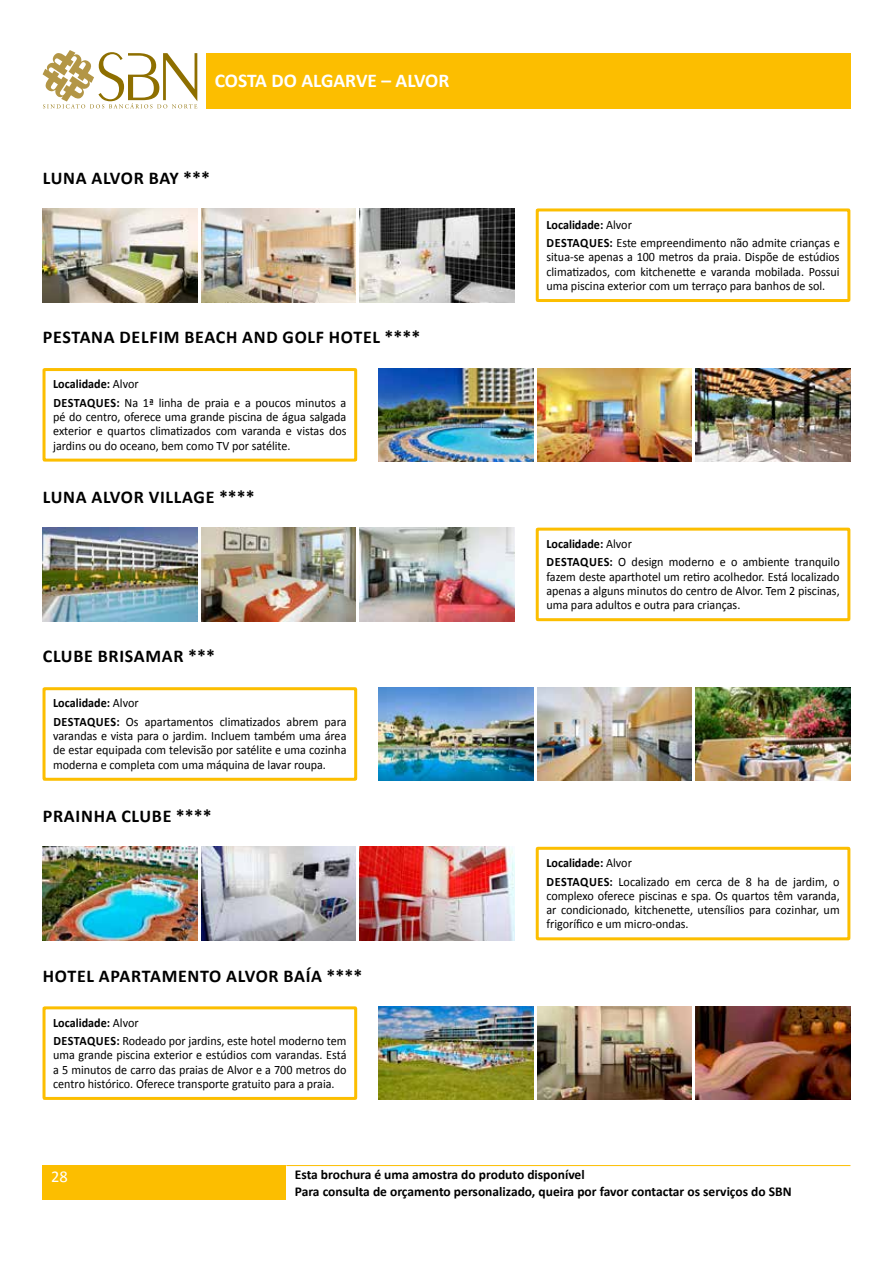
<style>
.page{position:relative;width:893px;height:1263px;background:#fff}
.page>*{position:absolute;margin:0;border:0;box-sizing:border-box;transform-origin:0 0}
.t1{font:700 19.5px "Calibri";color:#fff}
.t2{font:700 18px "Calibri";letter-spacing:.04em;color:#000}
.t3{font:16.5px "Calibri";color:#fff}
.t4{font:700 13.5px/16.5px "Calibri";color:#000}
.t5{font:12.75px/14.2px "Calibri";color:#000;scale:.95 1}
.s1{font-weight:700}
</style>
<div class="page">
<div style="left:43px;top:1165px;width:243px;height:34px;background:#fcbe00"></div>
<hr style="left:286px;top:1165px;width:564px;height:1px;background:#fcbe00">
<svg style="left:43px;top:50px;width:154px;height:58px"></svg>
<div style="left:206px;top:53px;width:644px;height:55px;background:#fcbe00"></div>
<img style="left:43px;top:208px;width:154px;height:94px">
<img style="left:201px;top:208px;width:155px;height:94px">
<img style="left:360px;top:208px;width:154px;height:94px">
<div style="left:536px;top:208px;width:314px;height:94px;border:3px solid #fcbe00"></div>
<div style="left:43px;top:368px;width:314px;height:94px;border:3px solid #fcbe00"></div>
<img style="left:378px;top:368px;width:155px;height:94px">
<img style="left:537px;top:368px;width:155px;height:94px">
<img style="left:696px;top:368px;width:154px;height:94px">
<img style="left:43px;top:528px;width:154px;height:93px">
<img style="left:201px;top:528px;width:155px;height:93px">
<img style="left:360px;top:528px;width:154px;height:93px">
<div style="left:536px;top:528px;width:314px;height:93px;border:3px solid #fcbe00"></div>
<div style="left:43px;top:687px;width:314px;height:94px;border:3px solid #fcbe00"></div>
<img style="left:378px;top:687px;width:155px;height:94px">
<img style="left:537px;top:687px;width:155px;height:94px">
<img style="left:696px;top:687px;width:154px;height:94px">
<img style="left:43px;top:847px;width:154px;height:93px">
<img style="left:201px;top:847px;width:155px;height:93px">
<img style="left:360px;top:847px;width:154px;height:93px">
<div style="left:536px;top:847px;width:314px;height:93px;border:3px solid #fcbe00"></div>
<div style="left:43px;top:1006px;width:314px;height:94px;border:3px solid #fcbe00"></div>
<img style="left:378px;top:1006px;width:155px;height:94px">
<img style="left:537px;top:1006px;width:155px;height:94px">
<img style="left:696px;top:1006px;width:154px;height:94px">
<h1 class="t1" style="left:215px;top:68px;width:236px">COSTA DO ALGARVE – ALVOR</h1>
<h2 class="t2" style="left:43px;top:166px;width:169px">LUNA ALVOR BAY ***</h2>
<h2 class="t2" style="left:43px;top:326px;width:379px">PESTANA DELFIM BEACH AND GOLF HOTEL ****</h2>
<p class="t5" style="left:53px;top:375px;width:310px;line-height:18.5px"><span class="s1">Localidade:</span> Alvor<br><span class="s1">DESTAQUES:</span> Na 1ª linha de praia e a poucos minutos a</p>
<p class="t5" style="left:53px;top:410px;width:310px;text-align:justify">pé do centro, oferece uma grande piscina de água salgada exterior e quartos climatizados com varanda e vistas dos jardins ou do oceano, bem como TV por satélite.</p>
<h2 class="t2" style="left:43px;top:485px;width:213px">LUNA ALVOR VILLAGE ****</h2>
<h2 class="t2" style="left:43px;top:645px;width:174px">CLUBE BRISAMAR ***</h2>
<p class="t5" style="left:53px;top:694px;width:310px;line-height:18.5px"><span class="s1">Localidade:</span> Alvor<br><span class="s1">DESTAQUES:</span> Os apartamentos climatizados abrem para</p>
<p class="t5" style="left:53px;top:729px;width:310px;text-align:justify">varandas e vista para o jardim. Incluem também uma área de estar equipada com televisão por satélite e uma cozinha moderna e completa com uma máquina de lavar roupa.</p>
<h2 class="t2" style="left:43px;top:804px;width:170px">PRAINHA CLUBE ****</h2>
<h2 class="t2" style="left:43px;top:964px;width:321px">HOTEL APARTAMENTO ALVOR BAÍA ****</h2>
<p class="t5" style="left:53px;top:1013px;width:310px;line-height:18.5px"><span class="s1">Localidade:</span> Alvor<br><span class="s1">DESTAQUES:</span> Rodeado por jardins, este hotel moderno tem</p>
<p class="t5" style="left:53px;top:1048px;width:310px;text-align:justify">uma grande piscina exterior e estúdios com varandas. Está a 5 minutos de carro das praias de Alvor e a 700 metros do centro histórico. Oferece transporte gratuito para a praia.</p>
<p class="t5" style="left:546px;top:215px;width:310px;line-height:18.5px"><span class="s1">Localidade:</span> Alvor<br><span class="s1">DESTAQUES:</span> Este empreendimento não admite crianças e</p>
<p class="t5" style="left:546px;top:250px;width:310px;text-align:justify">situa-se apenas a 100 metros da praia. Dispõe de estúdios climatizados, com kitchenette e varanda mobilada. Possui uma piscina exterior com um terraço para banhos de sol.</p>
<p class="t5" style="left:546px;top:534px;width:310px;line-height:18.5px"><span class="s1">Localidade:</span> Alvor<br><span class="s1">DESTAQUES:</span> O design moderno e o ambiente tranquilo</p>
<p class="t5" style="left:546px;top:569px;width:310px;text-align:justify">fazem deste aparthotel um retiro acolhedor. Está localizado apenas a alguns minutos do centro de Alvor. Tem 2 piscinas, uma para adultos e outra para crianças.</p>
<p class="t5" style="left:546px;top:853px;width:310px;line-height:18.5px"><span class="s1">Localidade:</span> Alvor<br><span class="s1">DESTAQUES:</span> Localizado em cerca de 8 ha de jardim, o</p>
<p class="t5" style="left:546px;top:888px;width:310px;text-align:justify">complexo oferece piscinas e spa. Os quartos têm varanda, ar condicionado, kitchenette, utensílios para cozinhar, um frigorífico e um micro-ondas.</p>
<p class="t3" style="left:51px;top:1166px;width:18px">28</p>
<p class="t4" style="left:295px;top:1166px;width:498px">Esta brochura é uma amostra do produto disponível<br>Para consulta de orçamento personalizado, queira por favor contactar os serviços do SBN</p>
</div>
